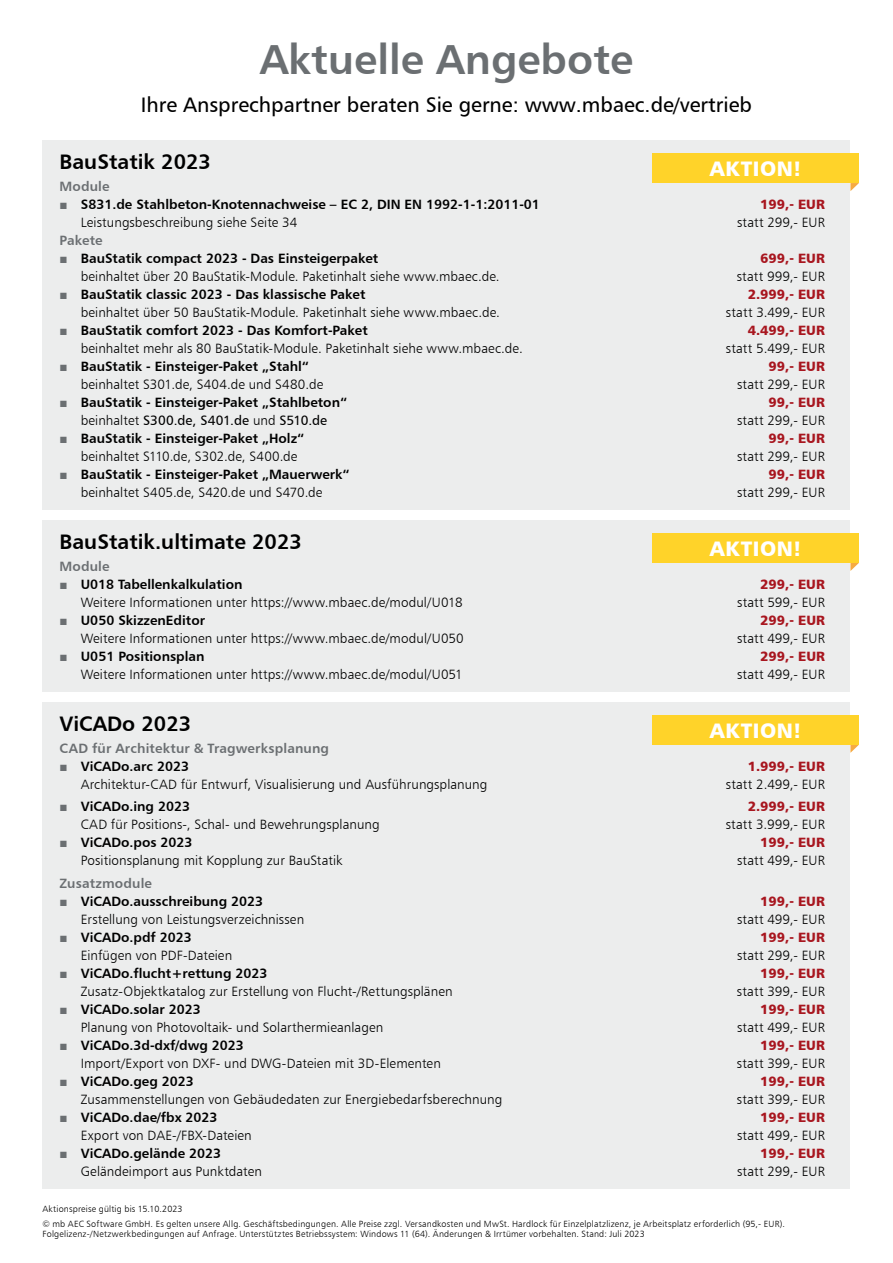
<style>
.page{position:relative;width:893px;height:1263px;background:#fff}
.page>*{position:absolute;margin:0;border:0;box-sizing:border-box;transform-origin:0 0}
.t1{font:42px "Humanist 777 BT Bold B";color:#6b6f72}
.t2{font:21px "Humanist 777 BT Roman B";color:#000}
.t3{font:21px "Humanist 777 BT Bold B";color:#000}
.t4{font:21px "Humanist 777 BT Black B";letter-spacing:.025em;color:#fff}
.t5{font:13.5px "Humanist 777 BT Light B";letter-spacing:.005em;color:#000}
.t6{font:13.5px "Humanist 777 BT Bold B";color:#000}
.t7{font:13.5px "Humanist 777 BT Black B";color:#a8161f}
.t8{font:13.5px "Humanist 777 BT Bold B";letter-spacing:.01em;color:#6b6f72}
.t9{font:13.5px "Humanist 777 BT Roman B";letter-spacing:.005em;color:#000}
.t10{font:10.5px "Humanist 777 BT Roman B";color:#000}
.t11{font:9px/15px "Humanist 777 BT Light B";letter-spacing:.02em;color:#000}
.s1{font-family:"Arial";font-weight:900;color:#6b6f72}
.s2{font-family:"Humanist 777 BT Light B"}
</style>
<div class="page">
<div style="left:43px;top:141px;width:807px;height:369px;background:#eceded"></div>
<svg style="left:850px;top:183px;width:9px;height:8px"></svg>
<div style="left:653px;top:153px;width:206px;height:30px;background:#ffd329"></div>
<div style="left:43px;top:520px;width:807px;height:172px;background:#eceded"></div>
<svg style="left:850px;top:563px;width:9px;height:8px"></svg>
<div style="left:653px;top:533px;width:206px;height:30px;background:#ffd329"></div>
<div style="left:43px;top:702px;width:807px;height:486px;background:#eceded"></div>
<svg style="left:850px;top:745px;width:9px;height:8px"></svg>
<div style="left:653px;top:715px;width:206px;height:30px;background:#ffd329"></div>
<h1 class="t1" style="left:260px;top:33px;width:375px">Aktuelle Angebote</h1>
<h2 class="t2" style="left:141px;top:92px;width:613px">Ihre Ansprechpartner beraten Sie gerne: www.mbaec.de/vertrieb</h2>
<h2 class="t3" style="left:60px;top:149px;width:153px">BauStatik 2023</h2>
<p class="t8" style="left:60px;top:178px;width:52px">Module</p>
<p class="t6" style="left:60px;top:196px;width:482px"><span class="s1">■</span> S831.de Stahlbeton-Knotennachweise – EC 2, DIN EN 1992-1-1:2011-01</p>
<p class="t7" style="left:760px;top:196px;width:66px">199,- EUR</p>
<p class="t5" style="left:81px;top:214px;width:218px">Leistungsbeschreibung siehe Seite 34</p>
<p class="t5" style="left:737px;top:214px;width:89px">statt 299,- EUR</p>
<p class="t8" style="left:60px;top:232px;width:45px">Pakete</p>
<p class="t6" style="left:60px;top:250px;width:320px"><span class="s1">■</span> BauStatik compact 2023 - Das Einsteigerpaket</p>
<p class="t7" style="left:760px;top:250px;width:66px">699,- EUR</p>
<p class="t5" style="left:81px;top:268px;width:420px">beinhaltet über 20 BauStatik-Module. Paketinhalt siehe www.mbaec.de.</p>
<p class="t5" style="left:737px;top:268px;width:90px">statt 999,- EUR</p>
<p class="t6" style="left:60px;top:286px;width:307px"><span class="s1">■</span> BauStatik classic 2023 - Das klassische Paket</p>
<p class="t7" style="left:748px;top:286px;width:79px">2.999,- EUR</p>
<p class="t5" style="left:81px;top:304px;width:421px">beinhaltet über 50 BauStatik-Module. Paketinhalt siehe www.mbaec.de.</p>
<p class="t5" style="left:726px;top:304px;width:101px">statt 3.499,- EUR</p>
<p class="t6" style="left:60px;top:322px;width:310px"><span class="s1">■</span> BauStatik comfort 2023 - Das Komfort-Paket</p>
<p class="t7" style="left:748px;top:322px;width:79px">4.499,- EUR</p>
<p class="t5" style="left:81px;top:340px;width:443px">beinhaltet mehr als 80 BauStatik-Module. Paketinhalt siehe www.mbaec.de.</p>
<p class="t5" style="left:726px;top:340px;width:101px">statt 5.499,- EUR</p>
<p class="t6" style="left:60px;top:358px;width:251px"><span class="s1">■</span> BauStatik - Einsteiger-Paket „Stahl“</p>
<p class="t7" style="left:768px;top:358px;width:58px">99,- EUR</p>
<p class="t5" style="left:81px;top:376px;width:244px">beinhaltet S301.de, S404.de und S480.de</p>
<p class="t5" style="left:737px;top:376px;width:89px">statt 299,- EUR</p>
<p class="t6" style="left:60px;top:394px;width:289px"><span class="s1">■</span> BauStatik - Einsteiger-Paket „Stahlbeton“</p>
<p class="t7" style="left:768px;top:394px;width:58px">99,- EUR</p>
<p class="t9" style="left:81px;top:412px;width:248px"><span class="s2">beinhaltet</span> S300.de, S401.de <span class="s2">und</span> S510.de</p>
<p class="t5" style="left:737px;top:412px;width:89px">statt 299,- EUR</p>
<p class="t6" style="left:60px;top:430px;width:246px"><span class="s1">■</span> BauStatik - Einsteiger-Paket „Holz“</p>
<p class="t7" style="left:768px;top:430px;width:58px">99,- EUR</p>
<p class="t5" style="left:81px;top:448px;width:218px">beinhaltet S110.de, S302.de, S400.de</p>
<p class="t5" style="left:737px;top:448px;width:89px">statt 299,- EUR</p>
<p class="t6" style="left:60px;top:466px;width:291px"><span class="s1">■</span> BauStatik - Einsteiger-Paket „Mauerwerk“</p>
<p class="t7" style="left:768px;top:466px;width:58px">99,- EUR</p>
<p class="t5" style="left:81px;top:484px;width:243px">beinhaltet S405.de, S420.de und S470.de</p>
<p class="t5" style="left:737px;top:484px;width:89px">statt 299,- EUR</p>
<h2 class="t4" style="left:710px;top:155px;width:94px">AKTION!</h2>
<h2 class="t3" style="left:60px;top:528px;width:244px">BauStatik.ultimate 2023</h2>
<p class="t8" style="left:60px;top:558px;width:52px">Module</p>
<p class="t6" style="left:60px;top:576px;width:184px"><span class="s1">■</span> U018 Tabellenkalkulation</p>
<p class="t7" style="left:760px;top:576px;width:66px">299,- EUR</p>
<p class="t5" style="left:81px;top:594px;width:383px">Weitere Informationen unter https://www.mbaec.de/modul/U018</p>
<p class="t5" style="left:737px;top:594px;width:89px">statt 599,- EUR</p>
<p class="t6" style="left:60px;top:612px;width:147px"><span class="s1">■</span> U050 SkizzenEditor</p>
<p class="t7" style="left:760px;top:612px;width:66px">299,- EUR</p>
<p class="t5" style="left:81px;top:630px;width:384px">Weitere Informationen unter https://www.mbaec.de/modul/U050</p>
<p class="t5" style="left:737px;top:630px;width:89px">statt 499,- EUR</p>
<p class="t6" style="left:60px;top:648px;width:147px"><span class="s1">■</span> U051 Positionsplan</p>
<p class="t7" style="left:760px;top:648px;width:66px">299,- EUR</p>
<p class="t5" style="left:81px;top:666px;width:383px">Weitere Informationen unter https://www.mbaec.de/modul/U051</p>
<p class="t5" style="left:737px;top:666px;width:89px">statt 499,- EUR</p>
<h2 class="t4" style="left:710px;top:535px;width:94px">AKTION!</h2>
<h2 class="t3" style="left:60px;top:710px;width:133px">ViCADo 2023</h2>
<p class="t8" style="left:60px;top:740px;width:271px">CAD für Architektur &amp; Tragwerksplanung</p>
<p class="t6" style="left:60px;top:758px;width:131px"><span class="s1">■</span> ViCADo.arc 2023</p>
<p class="t7" style="left:748px;top:758px;width:79px">1.999,- EUR</p>
<p class="t5" style="left:81px;top:776px;width:408px">Architektur-CAD für Entwurf, Visualisierung und Ausführungsplanung</p>
<p class="t5" style="left:726px;top:776px;width:101px">statt 2.499,- EUR</p>
<p class="t6" style="left:60px;top:798px;width:132px"><span class="s1">■</span> ViCADo.ing 2023</p>
<p class="t7" style="left:748px;top:798px;width:79px">2.999,- EUR</p>
<p class="t5" style="left:81px;top:816px;width:300px">CAD für Positions-, Schal- und Bewehrungsplanung</p>
<p class="t5" style="left:726px;top:816px;width:101px">statt 3.999,- EUR</p>
<p class="t6" style="left:60px;top:834px;width:135px"><span class="s1">■</span> ViCADo.pos 2023</p>
<p class="t7" style="left:760px;top:834px;width:66px">199,- EUR</p>
<p class="t5" style="left:81px;top:852px;width:263px">Positionsplanung mit Kopplung zur BauStatik</p>
<p class="t5" style="left:737px;top:852px;width:89px">statt 499,- EUR</p>
<p class="t8" style="left:60px;top:874px;width:94px">Zusatzmodule</p>
<p class="t6" style="left:60px;top:892px;width:205px"><span class="s1">■</span> ViCADo.ausschreibung 2023</p>
<p class="t7" style="left:760px;top:892px;width:66px">199,- EUR</p>
<p class="t5" style="left:81px;top:910px;width:225px">Erstellung von Leistungsverzeichnissen</p>
<p class="t5" style="left:737px;top:910px;width:89px">statt 499,- EUR</p>
<p class="t6" style="left:60px;top:928px;width:134px"><span class="s1">■</span> ViCADo.pdf 2023</p>
<p class="t7" style="left:760px;top:928px;width:66px">199,- EUR</p>
<p class="t5" style="left:81px;top:946px;width:153px">Einfügen von PDF-Dateien</p>
<p class="t5" style="left:737px;top:946px;width:89px">statt 299,- EUR</p>
<p class="t6" style="left:60px;top:964px;width:209px"><span class="s1">■</span> ViCADo.flucht+rettung 2023</p>
<p class="t7" style="left:760px;top:964px;width:66px">199,- EUR</p>
<p class="t5" style="left:81px;top:982px;width:373px">Zusatz-Objektkatalog zur Erstellung von Flucht-/Rettungsplänen</p>
<p class="t5" style="left:737px;top:982px;width:89px">statt 399,- EUR</p>
<p class="t6" style="left:60px;top:1000px;width:143px"><span class="s1">■</span> ViCADo.solar 2023</p>
<p class="t7" style="left:760px;top:1000px;width:66px">199,- EUR</p>
<p class="t5" style="left:81px;top:1018px;width:304px">Planung von Photovoltaik- und Solarthermieanlagen</p>
<p class="t5" style="left:737px;top:1018px;width:89px">statt 499,- EUR</p>
<p class="t6" style="left:60px;top:1036px;width:186px"><span class="s1">■</span> ViCADo.3d-dxf/dwg 2023</p>
<p class="t7" style="left:760px;top:1036px;width:66px">199,- EUR</p>
<p class="t5" style="left:81px;top:1054px;width:362px">Import/Export von DXF- und DWG-Dateien mit 3D-Elementen</p>
<p class="t5" style="left:737px;top:1054px;width:89px">statt 399,- EUR</p>
<p class="t6" style="left:60px;top:1072px;width:136px"><span class="s1">■</span> ViCADo.geg 2023</p>
<p class="t7" style="left:760px;top:1072px;width:66px">199,- EUR</p>
<p class="t5" style="left:81px;top:1090px;width:423px">Zusammenstellungen von Gebäudedaten zur Energiebedarfsberechnung</p>
<p class="t5" style="left:737px;top:1090px;width:89px">statt 399,- EUR</p>
<p class="t6" style="left:60px;top:1108px;width:160px"><span class="s1">■</span> ViCADo.dae/fbx 2023</p>
<p class="t7" style="left:760px;top:1108px;width:66px">199,- EUR</p>
<p class="t5" style="left:81px;top:1126px;width:173px">Export von DAE-/FBX-Dateien</p>
<p class="t5" style="left:737px;top:1126px;width:89px">statt 499,- EUR</p>
<p class="t6" style="left:60px;top:1144px;width:163px"><span class="s1">■</span> ViCADo.gelände 2023</p>
<p class="t7" style="left:760px;top:1144px;width:66px">199,- EUR</p>
<p class="t5" style="left:81px;top:1162px;width:183px">Geländeimport aus Punktdaten</p>
<p class="t5" style="left:737px;top:1162px;width:89px">statt 299,- EUR</p>
<h2 class="t4" style="left:710px;top:717px;width:94px">AKTION!</h2>
<p class="t11" style="left:43px;top:1201px;width:744px">Aktionspreise gültig bis 15.10.2023<br>© mb AEC Software GmbH. Es gelten unsere Allg. Geschäftsbedingungen. Alle Preise zzgl. Versandkosten und MwSt. Hardlock für Einzelplatzlizenz, je Arbeitsplatz erforderlich (95,- EUR).</p>
<p class="t11" style="left:43px;top:1227px;width:604px">Folgelizenz-/Netzwerkbedingungen auf Anfrage. Unterstütztes Betriebssystem: Windows 11 (64). Änderungen &amp; Irrtümer vorbehalten. Stand: Juli 2023</p>
<p class="t10" style="left:85px;top:1218px;width:83px">mb-news <span class="s2">4|2023</span></p>
</div>
